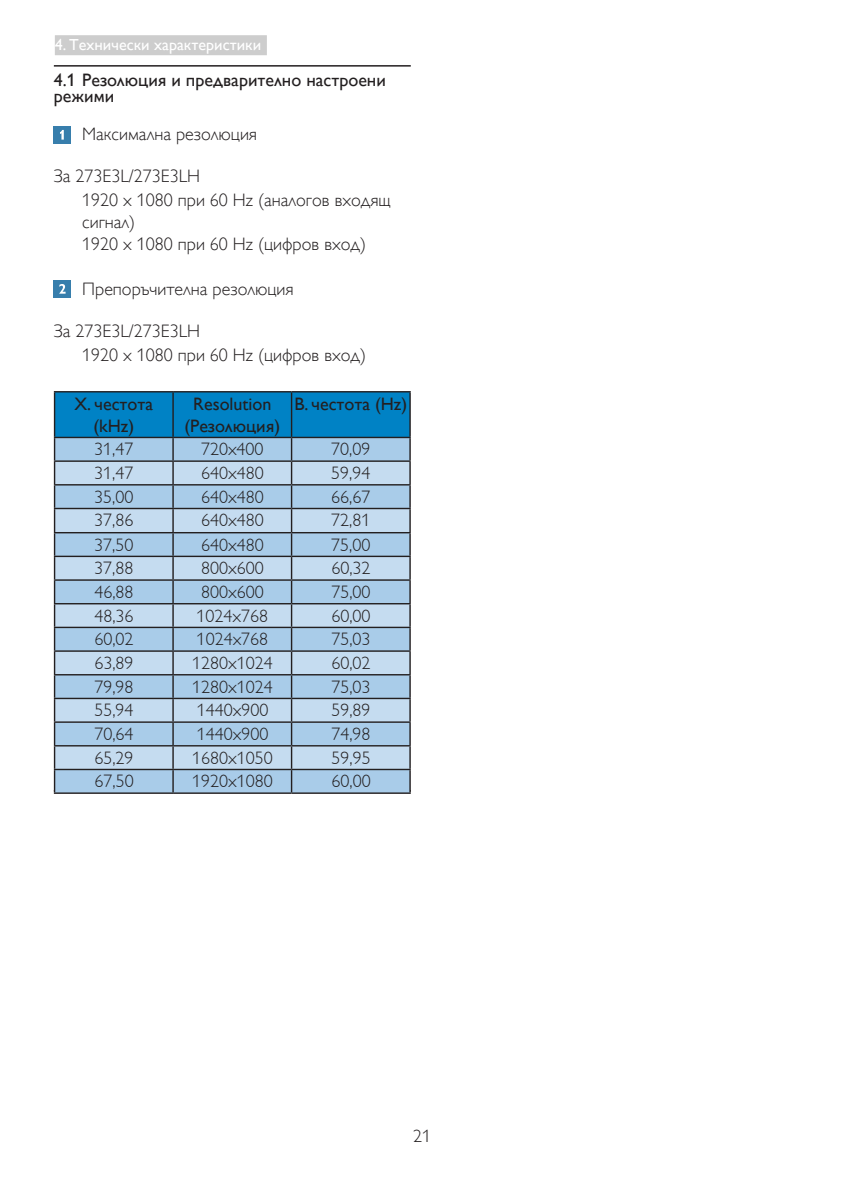
<style>
.page{position:relative;width:842px;height:1191px;background:#fff}
.page>*{position:absolute;margin:0;border:0;box-sizing:border-box;transform-origin:0 0}
.t1{font:300 18px "Gill Alt One";color:#231f20}
.t2{font:18px/22px "Gill Sans Alt One WGL Light";color:#231f20}
.Heading_3{font:18px/22px "Gill Sans Alt One WGL";color:#231f20;text-align:center}
.t3{font:16px "Gill Sans Alt One WGL";color:#fff}
</style>
<div class="page">
<div style="left:55px;top:35px;width:212px;height:20px;background:#cdcdcd"></div>
<hr style="left:54px;top:65px;width:357px;height:2px;background:#231f20">
<div style="left:54px;top:126px;width:17px;height:17px;background:#377eac"></div>
<svg style="left:60px;top:130px;width:4px;height:10px"></svg>
<div style="left:54px;top:280px;width:17px;height:17px;background:#377eac"></div>
<svg style="left:59px;top:284px;width:7px;height:10px"></svg>
<hr style="left:54px;top:391px;width:119px;height:1px;background:#231f20">
<hr style="left:173px;top:391px;width:119px;height:1px;background:#231f20">
<hr style="left:292px;top:391px;width:119px;height:1px;background:#231f20">
<hr style="left:409px;top:392px;width:2px;height:45px;background:#231f20">
<hr style="left:292px;top:437px;width:119px;height:1px;background:#231f20">
<hr style="left:409px;top:438px;width:2px;height:22px;background:#231f20">
<hr style="left:292px;top:460px;width:119px;height:2px;background:#231f20">
<hr style="left:409px;top:462px;width:2px;height:22px;background:#231f20">
<hr style="left:292px;top:484px;width:119px;height:1px;background:#231f20">
<hr style="left:409px;top:485px;width:2px;height:23px;background:#231f20">
<hr style="left:292px;top:508px;width:119px;height:1px;background:#231f20">
<hr style="left:409px;top:509px;width:2px;height:23px;background:#231f20">
<hr style="left:292px;top:532px;width:119px;height:1px;background:#231f20">
<hr style="left:409px;top:533px;width:2px;height:22px;background:#231f20">
<hr style="left:292px;top:555px;width:119px;height:2px;background:#231f20">
<hr style="left:409px;top:557px;width:2px;height:22px;background:#231f20">
<hr style="left:292px;top:579px;width:119px;height:2px;background:#231f20">
<hr style="left:409px;top:581px;width:2px;height:22px;background:#231f20">
<hr style="left:292px;top:603px;width:119px;height:1px;background:#231f20">
<hr style="left:409px;top:604px;width:2px;height:22px;background:#231f20">
<hr style="left:292px;top:626px;width:119px;height:2px;background:#231f20">
<hr style="left:409px;top:628px;width:2px;height:22px;background:#231f20">
<hr style="left:292px;top:650px;width:119px;height:2px;background:#231f20">
<hr style="left:409px;top:652px;width:2px;height:22px;background:#231f20">
<hr style="left:292px;top:674px;width:119px;height:1px;background:#231f20">
<hr style="left:409px;top:675px;width:2px;height:22px;background:#231f20">
<hr style="left:292px;top:697px;width:119px;height:2px;background:#231f20">
<hr style="left:409px;top:699px;width:2px;height:22px;background:#231f20">
<hr style="left:292px;top:721px;width:119px;height:2px;background:#231f20">
<hr style="left:409px;top:723px;width:2px;height:22px;background:#231f20">
<hr style="left:292px;top:745px;width:119px;height:1px;background:#231f20">
<hr style="left:409px;top:746px;width:2px;height:22px;background:#231f20">
<hr style="left:292px;top:768px;width:119px;height:2px;background:#231f20">
<svg style="left:54px;top:392px;width:356px;height:400px;background:#98beda"></svg>
<hr style="left:409px;top:770px;width:2px;height:22px;background:#231f20">
<hr style="left:54px;top:792px;width:119px;height:2px;background:#231f20">
<hr style="left:173px;top:792px;width:119px;height:2px;background:#231f20">
<hr style="left:292px;top:792px;width:119px;height:2px;background:#231f20">
<p class="t3" style="left:55px;top:33px;width:208px">4. Технически характеристики</p>
<p class="Heading_3" style="left:54px;top:72px;width:334px;line-height:16px;text-align:left">4.1 Резолюция и предварително настроени режими</p>
<p class="t2" style="left:82px;top:123px;width:176px">Максимална резолюция</p>
<p class="t2" style="left:54px;top:165px;width:148px">За 273E3L/273E3LH</p>
<p class="t2" style="left:82px;top:189px;width:310px">1920 x 1080 при 60 Hz (аналогов входящ сигнал)</p>
<p class="t2" style="left:82px;top:233px;width:285px">1920 x 1080 при 60 Hz (цифров вход)</p>
<p class="t2" style="left:82px;top:277px;width:213px">Препоръчителна резолюция</p>
<p class="t2" style="left:54px;top:319px;width:148px">За 273E3L/273E3LH</p>
<p class="t2" style="left:82px;top:343px;width:285px">1920 x 1080 при 60 Hz (цифров вход)</p>
<p class="Heading_3" style="left:75px;top:392px;width:80px">Х. честота (kHz)</p>
<p class="Heading_3" style="left:184px;top:392px;width:97px">Resolution (Резолюция)</p>
<p class="Heading_3" style="left:294px;top:392px;width:114px">В. честота (Hz)</p>
<p class="t1" style="left:94px;top:439px;width:41px">31,47</p>
<p class="t1" style="left:201px;top:439px;width:64px">720x400</p>
<p class="t1" style="left:331px;top:439px;width:41px">70,09</p>
<p class="t1" style="left:94px;top:463px;width:41px">31,47</p>
<p class="t1" style="left:201px;top:463px;width:64px">640x480</p>
<p class="t1" style="left:331px;top:463px;width:41px">59,94</p>
<p class="t1" style="left:94px;top:486px;width:41px">35,00</p>
<p class="t1" style="left:201px;top:486px;width:64px">640x480</p>
<p class="t1" style="left:331px;top:486px;width:41px">66,67</p>
<p class="t1" style="left:94px;top:510px;width:41px">37,86</p>
<p class="t1" style="left:201px;top:510px;width:64px">640x480</p>
<p class="t1" style="left:331px;top:510px;width:41px">72,81</p>
<p class="t1" style="left:94px;top:534px;width:41px">37,50</p>
<p class="t1" style="left:201px;top:534px;width:64px">640x480</p>
<p class="t1" style="left:331px;top:534px;width:41px">75,00</p>
<p class="t1" style="left:94px;top:558px;width:41px">37,88</p>
<p class="t1" style="left:201px;top:558px;width:64px">800x600</p>
<p class="t1" style="left:331px;top:558px;width:41px">60,32</p>
<p class="t1" style="left:94px;top:582px;width:41px">46,88</p>
<p class="t1" style="left:201px;top:582px;width:64px">800x600</p>
<p class="t1" style="left:331px;top:582px;width:41px">75,00</p>
<p class="t1" style="left:94px;top:605px;width:41px">48,36</p>
<p class="t1" style="left:197px;top:605px;width:73px">1024x768</p>
<p class="t1" style="left:331px;top:605px;width:41px">60,00</p>
<p class="t1" style="left:94px;top:629px;width:41px">60,02</p>
<p class="t1" style="left:197px;top:629px;width:73px">1024x768</p>
<p class="t1" style="left:331px;top:629px;width:41px">75,03</p>
<p class="t1" style="left:94px;top:653px;width:41px">63,89</p>
<p class="t1" style="left:192px;top:653px;width:82px">1280x1024</p>
<p class="t1" style="left:331px;top:653px;width:41px">60,02</p>
<p class="t1" style="left:94px;top:676px;width:41px">79,98</p>
<p class="t1" style="left:192px;top:676px;width:82px">1280x1024</p>
<p class="t1" style="left:331px;top:676px;width:41px">75,03</p>
<p class="t1" style="left:94px;top:700px;width:41px">55,94</p>
<p class="t1" style="left:197px;top:700px;width:73px">1440x900</p>
<p class="t1" style="left:331px;top:700px;width:41px">59,89</p>
<p class="t1" style="left:94px;top:724px;width:41px">70,64</p>
<p class="t1" style="left:197px;top:724px;width:73px">1440x900</p>
<p class="t1" style="left:331px;top:724px;width:41px">74,98</p>
<p class="t1" style="left:94px;top:747px;width:41px">65,29</p>
<p class="t1" style="left:192px;top:747px;width:82px">1680x1050</p>
<p class="t1" style="left:331px;top:747px;width:41px">59,95</p>
<p class="t1" style="left:94px;top:771px;width:41px">67,50</p>
<p class="t1" style="left:192px;top:771px;width:82px">1920x1080</p>
<p class="t1" style="left:331px;top:771px;width:41px">60,00</p>
<p class="t1" style="left:413px;top:1126px;width:19px">21</p>
</div>
